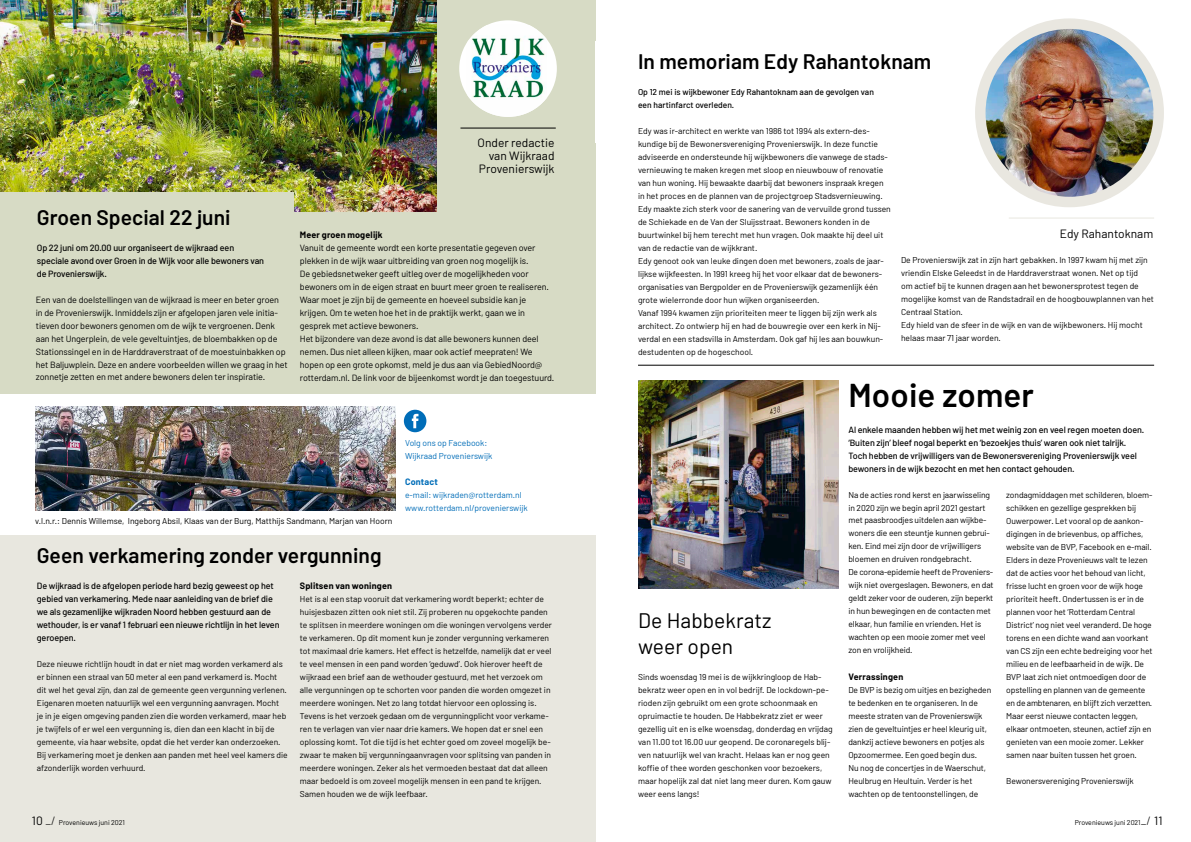
<style>
.page{position:relative;width:1191px;height:842px;background:#fff}
.page>*{position:absolute;margin:0;border:0;box-sizing:border-box;transform-origin:0 0}
.t1{font:600 33px "Barlow";letter-spacing:.005em;color:#000}
.t2{font:600 21px "Barlow";letter-spacing:.005em;color:#000}
.t3{font:21px/26px "Barlow";letter-spacing:.005em;color:#000}
.t4{font:12px/13px "Barlow";color:#000;text-align:right}
.t5{font:9px/13px "Barlow";letter-spacing:-.01em;color:#000}
.t6{font:500 9px/13px "Barlow";letter-spacing:-.01em;color:#000}
.t7{font:700 9px "Barlow";letter-spacing:.02em;color:#000}
.t8{font:700 9px "Barlow";letter-spacing:.015em;color:#006db8}
.t9{font:8.5px/13px "Barlow";color:#000}
.t10{font:8.5px/13px "Barlow";color:#006db8}
.t11{font:500 8.5px/13px "Barlow";color:#000}
.t12{font:7px "Barlow";color:#000}
.s1{font-size:12px}
.s2{font-weight:300;font-size:12px}
</style>
<div class="page">
<div style="left:0;top:0;width:595px;height:394px;background:#d7dbc5"></div>
<img style="left:0;top:0;width:437px;height:212px">
<div style="left:0;top:536px;width:595px;height:306px;background:#e8e7df"></div>
<img style="left:638px;top:381px;width:200px;height:208px">
<img style="left:35px;top:407px;width:361px;height:104px">
<div style="left:0;top:193px;width:293px;height:130px;background:#d7dbc5"></div>
<hr style="left:460px;top:128px;width:96px;height:1px;background:#000">
<div style="left:459px;top:20px;width:98px;height:97px;background:#fff;border-radius:50%"></div>
<img style="left:467px;top:25px;width:80px;height:92px">
<svg style="left:404px;top:410px;width:22px;height:22px"></svg>
<img style="left:980px;top:29px;width:178px;height:173px">
<div style="left:975px;top:18px;width:189px;height:189px;border:10px solid #e9e7e0;border-radius:50%"></div>
<hr style="left:1008px;top:218px;width:146px;height:1px;background:#e8e7df">
<hr style="left:638px;top:365px;width:516px;height:1px;background:#000">
<h3 class="t4" style="left:477px;top:135px;width:78px">Onder redactie van Wijkraad<br>Provenierswijk</h3>
<h2 class="t2" style="left:37px;top:204px;width:195px">Groen Special 22 juni</h2>
<p class="t6" style="left:37px;top:241px;width:229px">Op 22 juni om 20.00 uur organiseert de wijkraad een speciale avond over Groen in de Wijk voor alle bewoners van de Provenierswijk.</p>
<p class="t5" style="left:36px;top:293px;width:253px">Een van de doelstellingen van de wijkraad is meer en beter groen in de Provenierswijk. Inmiddels zijn er afgelopen jaren vele initia&shy;tieven door bewoners genomen om de wijk te vergroenen. Denk aan het Ungerplein, de vele geveltuintjes, de bloembakken op de Stationssingel en in de Harddraverstraat of de moestuinbakken op het Baljuwplein. Deze en andere voorbeelden willen we graag in het zonnetje zetten en met andere bewoners delen ter inspiratie.</p>
<p class="t7" style="left:300px;top:229px;width:84px">Meer groen mogelijk</p>
<p class="t5" style="left:300px;top:241px;width:256px">Vanuit de gemeente wordt een korte presentatie gegeven over plekken in de wijk waar uitbreiding van groen nog mogelijk is.<br>De gebiedsnetweker geeft uitleg over de mogelijkheden voor bewoners om in de eigen straat en buurt meer groen te realiseren.<br>Waar moet je zijn bij de gemeente en hoeveel subsidie kan je krijgen. Om te weten hoe het in de praktijk werkt, gaan we in gesprek met actieve bewoners.<br>Het bijzondere van deze avond is dat alle bewoners kunnen deel nemen. Dus niet alleen kijken, maar ook actief meepraten! We hopen op een grote opkomst, meld je dus aan via GebiedNoord@ rotterdam.nl. De link voor de bijeenkomst wordt je dan toegestuurd.</p>
<p class="t10" style="left:405px;top:436px;width:89px">Volg ons op Facebook:<br>Wijkraad Provenierswijk</p>
<p class="t8" style="left:405px;top:476px;width:34px">Contact</p>
<p class="t10" style="left:405px;top:488px;width:124px">e-mail: wijkraden@rotterdam.nl www.rotterdam.nl/provenierswijk</p>
<p class="t9" style="left:35px;top:514px;width:359px">v.l.n.r.: Dennis Willemse, Ingeborg Absil, Klaas van der Burg, Matthijs Sandmann, Marjan van Hoorn</p>
<h2 class="t2" style="left:37px;top:542px;width:346px">Geen verkamering zonder vergunning</h2>
<p class="t6" style="left:37px;top:579px;width:244px">De wijkraad is de afgelopen periode hard bezig geweest op het gebied van verkamering. Mede naar aanleiding van de brief die we als gezamenlijke wijkraden Noord hebben gestuurd aan de wethouder, is er vanaf 1 februari een nieuwe richtlijn in het leven geroepen.</p>
<p class="t9" style="left:37px;top:657px;width:252px">Deze nieuwe richtlijn houdt in dat er niet mag worden verkamerd als er binnen een straal van 50 meter al een pand verkamerd is. Mocht dit wel het geval zijn, dan zal de gemeente geen vergunning verlenen.<br>Eigenaren moeten natuurlijk wel een vergunning aanvragen. Mocht je in je eigen omgeving panden zien die worden verkamerd, maar heb je twijfels of er wel een vergunning is, dien dan een klacht in bij de gemeente, via haar website, opdat die het verder kan onderzoeken.<br>Bij verkamering moet je denken aan panden met heel veel kamers die afzonderlijk worden verhuurd.</p>
<p class="t7" style="left:300px;top:580px;width:94px">Splitsen van woningen</p>
<p class="t9" style="left:300px;top:592px;width:254px">Het is al een stap vooruit dat verkamering wordt beperkt; echter de huisjesbazen zitten ook niet stil. Zij proberen nu opgekochte panden te splitsen in meerdere woningen om die woningen vervolgens verder te verkameren. Op dit moment kun je zonder vergunning verkameren tot maximaal drie kamers. Het effect is hetzelfde, namelijk dat er veel te veel mensen in een pand worden ‘geduwd’. Ook hierover heeft de wijkraad een brief aan de wethouder gestuurd, met het verzoek om alle vergunningen op te schorten voor panden die worden omgezet in meerdere woningen. Net zo lang totdat hiervoor een oplossing is.<br>Tevens is het verzoek gedaan om de vergunningplicht voor verkame&shy;ren te verlagen van vier naar drie kamers. We hopen dat er snel een oplossing komt. Tot die tijd is het echter goed om zoveel mogelijk be&shy;zwaar te maken bij vergunningaanvragen voor splitsing van panden in meerdere woningen. Zeker als het vermoeden bestaat dat dat alleen maar bedoeld is om zoveel mogelijk mensen in een pand te krijgen.<br>Samen houden we de wijk leefbaar.</p>
<h2 class="t2" style="left:638px;top:48px;width:295px">In memoriam Edy Rahantoknam</h2>
<p class="t11" style="left:638px;top:85px;width:237px">Op 12 mei is wijkbewoner Edy Rahantoknam aan de gevolgen van een hartinfarct overleden.</p>
<p class="t9" style="left:638px;top:124px;width:254px">Edy was ir-architect en werkte van 1986 tot 1994 als extern-des&shy;kundige bij de Bewonersvereniging Provenierswijk. In deze functie adviseerde en ondersteunde hij wijkbewoners die vanwege de stads&shy;vernieuwing te maken kregen met sloop en nieuwbouw of renovatie van hun woning. Hij bewaakte daarbij dat bewoners inspraak kregen in het proces en de plannen van de projectgroep Stadsvernieuwing.<br>Edy maakte zich sterk voor de sanering van de vervuilde grond tussen de Schiekade en de Van der Sluijsstraat. Bewoners konden in de buurtwinkel bij hem terecht met hun vragen. Ook maakte hij deel uit van de redactie van de wijkkrant.<br>Edy genoot ook van leuke dingen doen met bewoners, zoals de jaar&shy;lijkse wijkfeesten. In 1991 kreeg hij het voor elkaar dat de bewoners&shy;organisaties van Bergpolder en de Provenierswijk gezamenlijk één grote wielerronde door hun wijken organiseerden.<br>Vanaf 1994 kwamen zijn prioriteiten meer te liggen bij zijn werk als architect. Zo ontwierp hij en had de bouwregie over een kerk in Nij&shy;verdal en een stadsvilla in Amsterdam. Ook gaf hij les aan bouwkun&shy;destudenten op de hogeschool.</p>
<h3 class="t4" style="left:1059px;top:226px;width:95px">Edy Rahantoknam</h3>
<p class="t9" style="left:901px;top:254px;width:254px">De Provenierswijk zat in zijn hart gebakken. In 1997 kwam hij met zijn vriendin Elske Geleedst in de Harddraverstraat wonen. Net op tijd<br>om actief bij te kunnen dragen aan het bewonersprotest tegen de mogelijke komst van de Randstadrail en de hoogbouwplannen van het Centraal Station.<br>Edy hield van de sfeer in de wijk en van de wijkbewoners. Hij mocht helaas maar 71 jaar worden.</p>
<h2 class="t3" style="left:638px;top:606px;width:135px">De Habbekratz weer open</h2>
<p class="t9" style="left:638px;top:670px;width:196px">Sinds woensdag 19 mei is de wijkkringloop de Hab&shy;bekratz weer open en in vol bedrijf. De lockdown-pe&shy;rioden zijn gebruikt om een grote schoonmaak en opruimactie te houden. De Habbekratz ziet er weer gezellig uit en is elke woensdag, donderdag en vrijdag van 11.00 tot 16.00 uur geopend. De coronaregels blij&shy;ven natuurlijk wel van kracht. Helaas kan er nog geen koffie of thee worden geschonken voor bezoekers, maar hopelijk zal dat niet lang meer duren. Kom gauw weer eens langs!</p>
<h1 class="t1" style="left:848px;top:374px;width:187px">Mooie zomer</h1>
<p class="t6" style="left:848px;top:423px;width:297px">Al enkele maanden hebben wij het met weinig zon en veel regen moeten doen. ‘Buiten zijn’ bleef nogal beperkt en ‘bezoekjes thuis’ waren ook niet talrijk.<br>Toch hebben de vrijwilligers van de Bewonersvereniging Provenierswijk veel bewoners in de wijk bezocht en met hen contact gehouden.</p>
<p class="t9" style="left:848px;top:488px;width:147px">Na de acties rond kerst en jaarwisseling in 2020 zijn we begin april 2021 gestart met paasbroodjes uitdelen aan wijkbe&shy;woners die een steuntje kunnen gebrui&shy;ken. Eind mei zijn door de vrijwilligers bloemen en druiven rondgebracht.<br>De corona-epidemie heeft de Proveniers&shy;wijk niet overgeslagen. Bewoners, en dat geldt zeker voor de ouderen, zijn beperkt in hun bewegingen en de contacten met elkaar, hun familie en vrienden. Het is wachten op een mooie zomer met veel zon en vrolijkheid.</p>
<p class="t7" style="left:848px;top:671px;width:56px">Verrassingen</p>
<p class="t9" style="left:848px;top:683px;width:144px">De BVP is bezig om uitjes en bezigheden te bedenken en te organiseren. In de meeste straten van de Provenierswijk zien de geveltuintjes er heel kleurig uit, dankzij actieve bewoners en potjes als Opzoomermee. Een goed begin dus.<br>Nu nog de concertjes in de Waerschut, Heulbrug en Heultuin. Verder is het wachten op de tentoonstellingen, de</p>
<p class="t9" style="left:1006px;top:488px;width:148px">zondagmiddagen met schilderen, bloem&shy;schikken en gezellige gesprekken bij Ouwerpower. Let vooral op de aankon&shy;digingen in de brievenbus, op affiches, website van de BVP, Facebook en e-mail.<br>Elders in deze Provenieuws valt te lezen dat de acties voor het behoud van licht, frisse lucht en groen voor de wijk hoge prioriteit heeft. Ondertussen is er in de plannen voor het ‘Rotterdam Central District’ nog niet veel veranderd. De hoge torens en een dichte wand aan voorkant van CS zijn een echte bedreiging voor het milieu en de leefbaarheid in de wijk. De BVP laat zich niet ontmoedigen door de opstelling en plannen van de gemeente en de ambtenaren, en blijft zich verzetten.<br>Maar eerst nieuwe contacten leggen, elkaar ontmoeten, steunen, actief zijn en genieten van een mooie zomer. Lekker samen naar buiten tussen het groen.</p>
<p class="t9" style="left:1006px;top:774px;width:129px">Bewonersvereniging Provenierswijk</p>
<p class="t12" style="left:32px;top:818px;width:94px"><span class="s1">10</span> <span class="s2">_/</span> Provenieuws juni 2021</p>
<p class="t12" style="left:1074px;top:818px;width:89px">Provenieuws juni 2021<span class="s2">_/</span> <span class="s1">11</span></p>
</div>
